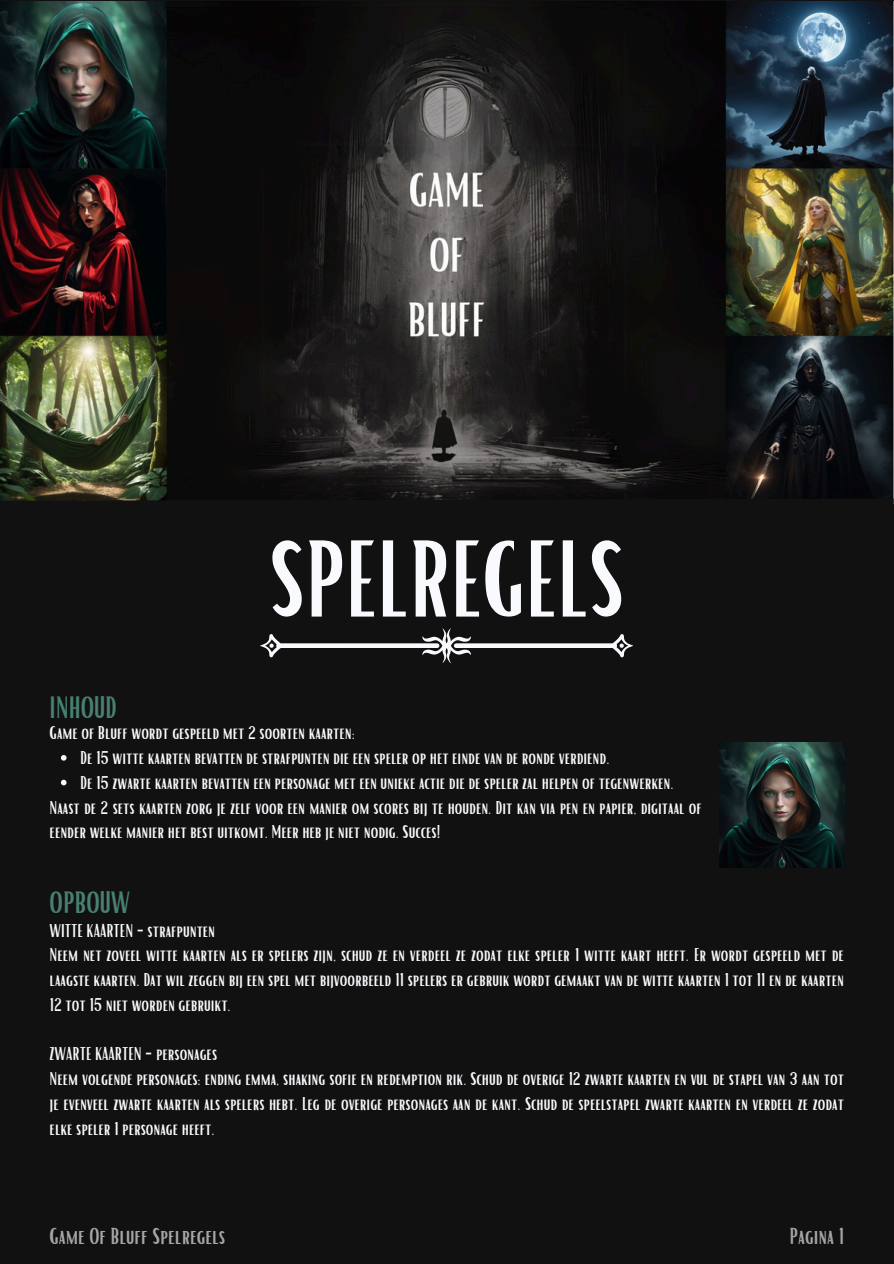
<style>
.page{position:relative;width:894px;height:1264px;background:#fff}
.page>*{position:absolute;margin:0;border:0;box-sizing:border-box;transform-origin:0 0}
.t1{font:105.3px "Bright";color:#f9fafd}
.t2{font:30px "Bright";color:#488072}
.t3{font:22.5px "Bright";color:#a6a6a6}
.t4{font:18px/24.8px "Bright";color:#f9fafd;text-align:justify}
</style>
<div class="page">
<div style="left:0;top:0;width:893px;height:1263px;background:#121112"></div>
<img style="left:0;top:1px;width:893px;height:494px">
<svg style="left:0;top:495px;width:893px;height:6px"></svg>
<svg style="left:260px;top:628px;width:373px;height:35px"></svg>
<img style="left:719px;top:742px;width:125px;height:125px">
<svg style="left:61px;top:755px;width:5px;height:5px"></svg>
<svg style="left:61px;top:779px;width:5px;height:6px"></svg>
<p class="t1" style="left:269px;top:511px;width:356px">SPELREGELS</p>
<h2 class="t2" style="left:50px;top:687px;width:69px">INHOUD</h2>
<p class="t4" style="left:50px;top:719px;width:306px">Game of Bluff wordt gespeeld met 2 soorten kaarten:</p>
<p class="t4" style="left:80px;top:744px;width:530px">De 15 witte kaarten bevatten de strafpunten die een speler op het einde van de ronde verdiend.</p>
<p class="t4" style="left:80px;top:769px;width:594px">De 15 zwarte kaarten bevatten een personage met een unieke actie die de speler zal helpen of tegenwerken.</p>
<p class="t4" style="left:50px;top:794px;width:653px">Naast de 2 sets kaarten zorg je zelf voor een manier om scores bij te houden. Dit kan via pen en papier, digitaal of eender welke manier het best uitkomt. Meer heb je niet nodig. Succes!</p>
<p class="t2" style="left:50px;top:883px;width:82px">OPBOUW</p>
<h2 class="t4" style="left:50px;top:917px;width:167px">WITTE KAARTEN - strafpunten</h2>
<p class="t4" style="left:50px;top:941px;width:795px">Neem net zoveel witte kaarten als er spelers zijn, schud ze en verdeel ze zodat elke speler 1 witte kaart heeft. Er wordt gespeeld met de laagste kaarten. Dat wil zeggen bij een spel met bijvoorbeeld 11 spelers er gebruik wordt gemaakt van de witte kaarten 1 tot 11 en de kaarten 12 tot 15 niet worden gebruikt.</p>
<p class="t4" style="left:50px;top:1040px;width:169px">ZWARTE KAARTEN - personages</p>
<p class="t4" style="left:50px;top:1065px;width:795px">Neem volgende personages: ending emma, shaking sofie en redemption rik. Schud de overige 12 zwarte kaarten en vul de stapel van 3 aan tot je evenveel zwarte kaarten als spelers hebt. Leg de overige personages aan de kant. Schud de speelstapel zwarte kaarten en verdeel ze zodat elke speler 1 personage heeft.</p>
<p class="t3" style="left:50px;top:1220px;width:177px">Game Of Bluff Spelregels</p>
<h3 class="t3" style="left:789px;top:1220px;width:56px">Pagina 1</h3>
</div>
